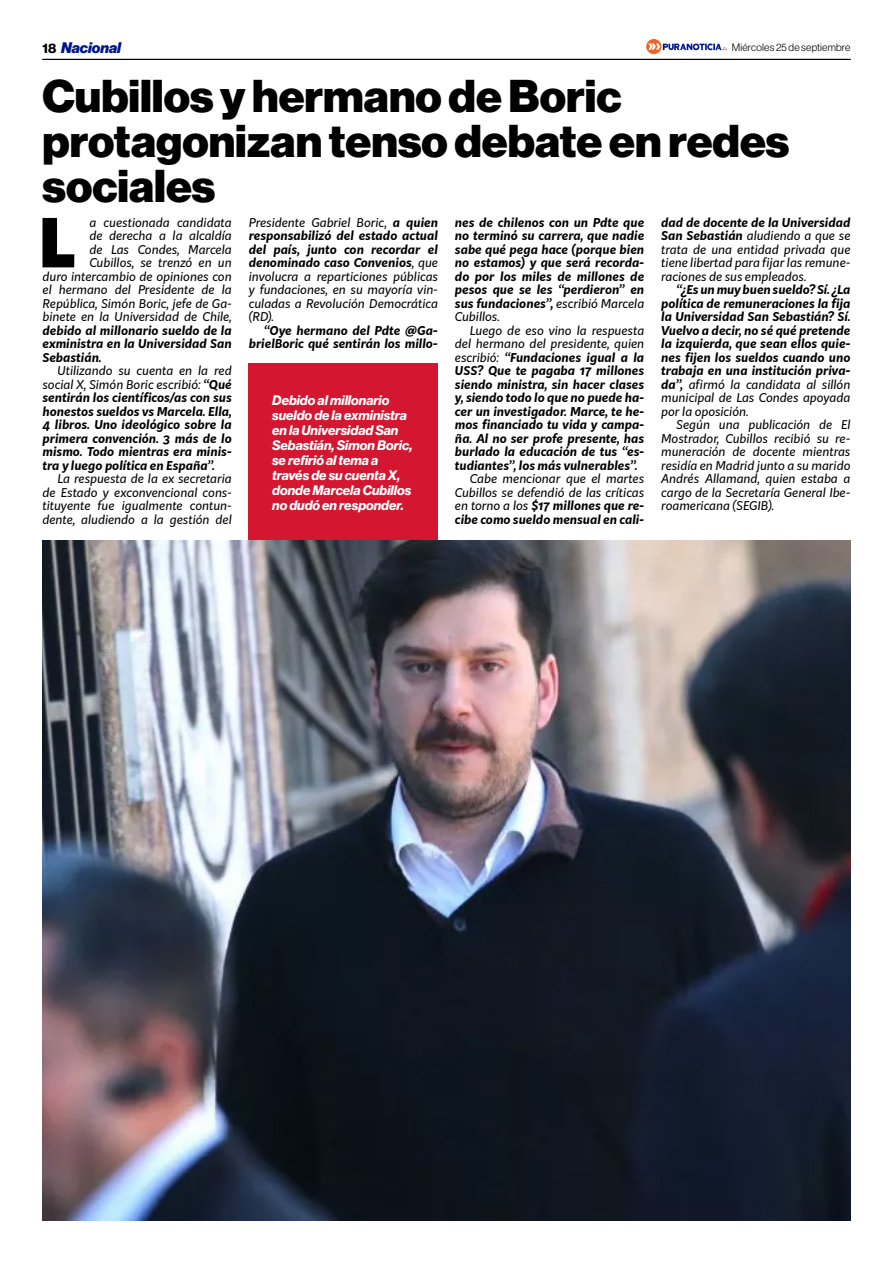
<style>
.page{position:relative;width:893px;height:1263px;background:#fff}
.page>*{position:absolute;margin:0;border:0;box-sizing:border-box;transform-origin:0 0}
.t1{font:900 66.3px "Kit Sans";color:#000}
.t2{font:45px/45px "N Haas Grotesk DS Pro 95 Blk";color:#000}
.t3{font:15px "N Haas Grotesk DS Pro 96 Blk It";color:#00178a}
.t4{font:13.5px/15px "N Haas Grotesk DS Pro 76 Bd It";color:#fff}
.t5{font:italic 700 12px/13.5px "Kit Sans";color:#000;text-align:justify}
.t6{font:italic 12px/13.5px "Kit Sans";color:#000;text-align:justify}
.t7{font:10.5px "N Haas Grotesk DS Pro 45 Lt";letter-spacing:.015em;color:#000}
.s1{font-family:"N Haas Grotesk DS Pro 75 Bd";font-size:13.5px;color:#000}
.s2{font-weight:700}
.s3{font-weight:400}
</style>
<div class="page">
<hr style="left:43px;top:59px;width:807px;height:1px;background:#000">
<svg style="left:646px;top:39px;width:82px;height:15px"></svg>
<img style="left:43px;top:540px;width:807px;height:680px">
<div style="left:249px;top:364px;width:189px;height:176px;background:#d41630"></div>
<p class="t3" style="left:43px;top:39px;width:80px"><span class="s1">18</span> Nacional</p>
<p class="t7" style="left:732px;top:41px;width:120px">Miércoles 25 de septiembre</p>
<h2 class="t2" style="left:43px;top:74px;width:748px">Cubillos y hermano de Boric protagonizan tenso debate en redes sociales</h2>
<p class="t6" style="left:249px;top:215px;width:191px">Presidente Gabriel Boric, <span class="s2">a quien responsabilizó del estado actual del país, junto con recordar el denominado caso Convenios</span>, que involucra a reparticiones públicas y fundaciones, en su mayoría vin&shy;culadas a Revolución Democrática (RD).</p>
<p class="t5" style="left:249px;top:323px;width:191px;text-align:right">“Oye hermano del Pdte @Ga&shy;brielBoric qué sentirán los millo-</p>
<p class="t5" style="left:455px;top:215px;width:191px">nes de chilenos con un Pdte que no terminó su carrera, que nadie sabe qué pega hace (porque bien no estamos) y que será recorda&shy;do por los miles de millones de pesos que se les “perdieron” en sus fundaciones”, <span class="s3">escribió Marcela Cubillos.</span></p>
<p class="t5" style="left:455px;top:323px;width:191px;text-indent:15px"><span class="s3">Luego de eso vino la respuesta del hermano del presidente, quien escribió:</span> “Fundaciones igual a la USS? Que te pagaba 17 millones siendo ministra, sin hacer clases y, siendo todo lo que no puede ha&shy;cer un investigador. Marce, te he&shy;mos financiado tu vida y campa&shy;ña. Al no ser profe presente, has burlado la educación de tus “es&shy;tudiantes”, los más vulnerables”.</p>
<p class="t6" style="left:455px;top:471px;width:191px;text-indent:15px">Cabe mencionar que el martes Cubillos se defendió de las críticas en torno a los <span class="s2">$17 millones que re&shy;cibe como sueldo mensual en cali-</span></p>
<p class="t6" style="left:661px;top:215px;width:191px"><span class="s2">dad de docente de la Universidad San Sebastián</span> aludiendo a que se trata de una entidad privada que tiene libertad para fijar las remune&shy;raciones de sus empleados.</p>
<p class="t5" style="left:661px;top:282px;width:191px;text-indent:15px">“¿Es un muy buen sueldo? Sí. ¿La política de remuneraciones la fija la Universidad San Sebastián? Sí.<br>Vuelvo a decir, no sé qué pretende la izquierda, que sean ellos quie&shy;nes fijen los sueldos cuando uno trabaja en una institución priva&shy;da”, <span class="s3">afirmó la candidata al sillón municipal de Las Condes apoyada por la oposición.</span></p>
<p class="t6" style="left:661px;top:417px;width:191px;text-indent:15px">Según una publicación de El Mostrador, Cubillos recibió su re&shy;muneración de docente mientras residía en Madrid junto a su marido Andrés Allamand, quien estaba a cargo de la Secretaría General Ibe&shy;roamericana (SEGIB).</p>
<p class="t6" style="left:43px;top:215px;width:191px;text-align:right">a cuestionada candidata<br>de derecha a la alcaldía<br>de Las Condes, Marcela<br>Cubillos, se trenzó en un<br>duro intercambio de opiniones con el hermano del Presidente de la<br>República, Simón Boric, jefe de Ga&shy;binete en la Universidad de Chile,</p>
<p class="t5" style="left:43px;top:323px;width:191px">debido al millonario sueldo de la exministra en la Universidad San Sebastián.</p>
<p class="t5" style="left:43px;top:363px;width:191px;text-indent:15px"><span class="s3">Utilizando su cuenta en la red social X, Simón Boric escribió:</span> “Qué sentirán los científicos/as con sus honestos sueldos vs Marcela. Ella, 4 libros. Uno ideológico sobre la primera convención. 3 más de lo mismo. Todo mientras era minis&shy;tra y luego política en España”.</p>
<p class="t6" style="left:43px;top:471px;width:191px;text-indent:15px">La respuesta de la ex secretaria de Estado y exconvencional cons&shy;tituyente fue igualmente contun&shy;dente, aludiendo a la gestión del</p>
<h1 class="t1" style="left:39px;top:183px;width:39px">L</h1>
<p class="t4" style="left:272px;top:392px;width:142px">Debido al millonario sueldo de la exministra en la Universidad San<br>Sebastián, Simon Boric, se refirió al tema a través de su cuenta X, donde Marcela Cubillos no dudó en responder.</p>
</div>
